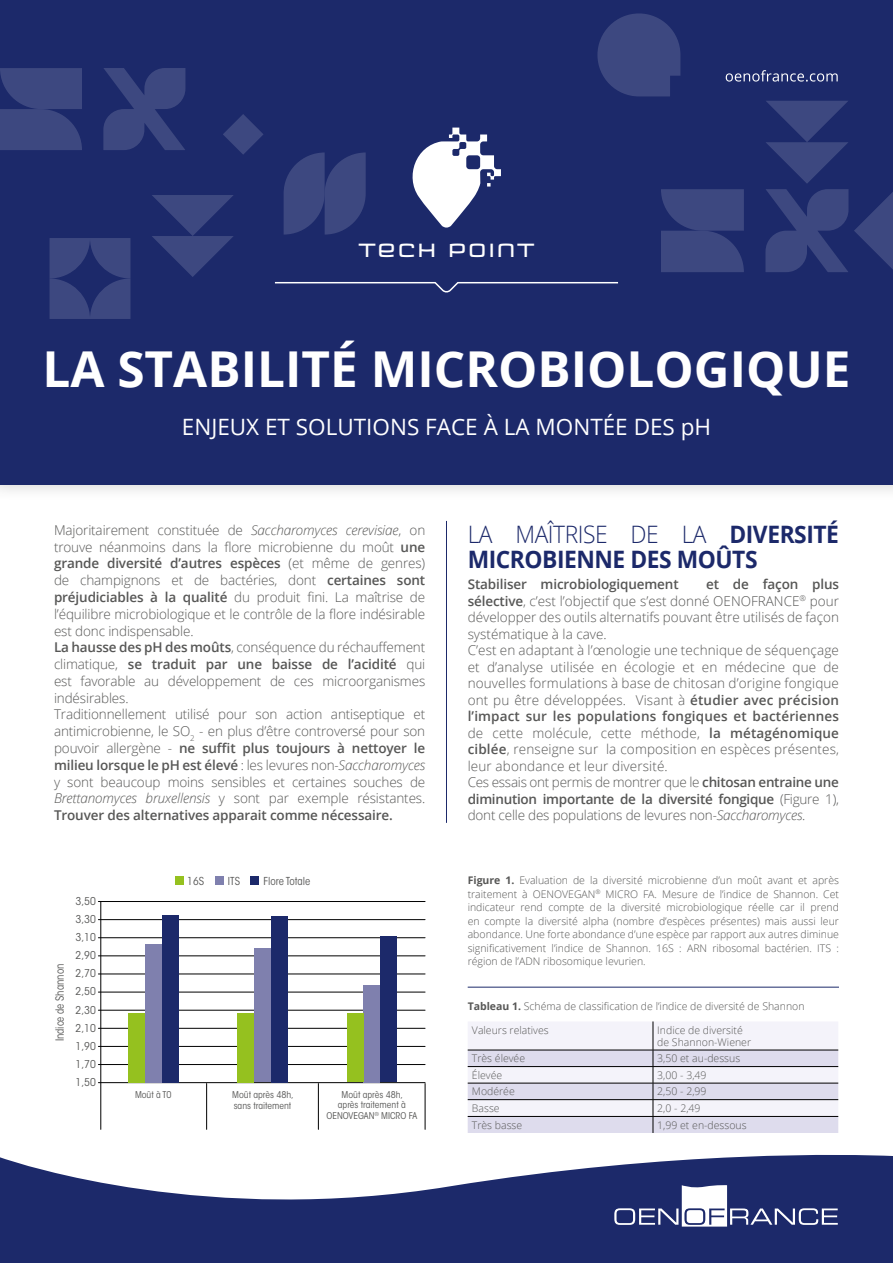
<style>
.page{position:relative;width:893px;height:1263px;background:#fff}
.page>*{position:absolute;margin:0;border:0;box-sizing:border-box;transform-origin:0 0}
.t1{font:700 49.5px "Open Sans";color:#fff}
.t2{font:700 24px/25.5px "Open Sans";letter-spacing:-.02em;color:#1c296a;scale:.95 1}
.t3{font:22.5px "Open Sans";color:#fff}
.t4{font:18px "Armchair Modern OT C Gauge";letter-spacing:.1em;color:#fff}
.t5{font:300 13.5px/16.8px "Open Sans";letter-spacing:-.01em;color:#575756}
.t6{font:300 13.5px/16.5px "Open Sans";letter-spacing:.01em;color:#575756}
.t7{font:600 13.5px "Open Sans";letter-spacing:-.01em;color:#575756}
.t8{font:condensed 11.25px "ITC Avant Garde Std";color:#575756;scale:.96 1}
.t9{font:condensed 10.95px "ITC Avant Garde Std";color:#575756}
.t10{font:condensed 10.8px "ITC Avant Garde Std";color:#575756;scale:1.04 1}
.t11{font:300 10.5px/13.5px "Open Sans";color:#575756;text-align:justify}
.t12{font:condensed 9.3px/10.8px "ITC Avant Garde Std";color:#575756;scale:1.04 1}
.s1{font-style:italic}
.s2{font-weight:600}
.s3{font-weight:300}
.s4{font-weight:700}
</style>
<div class="page">
<div style="left:0;top:0;width:893px;height:502px;background:#000;opacity:.2"></div>
<div style="left:0;top:0;width:893px;height:485px;background:#1c296a"></div>
<svg style="left:854px;top:192px;width:39px;height:77px"></svg>
<svg style="left:765px;top:101px;width:83px;height:171px"></svg>
<svg style="left:597px;top:13px;width:83px;height:83px"></svg>
<svg style="left:661px;top:189px;width:83px;height:83px;background:#39447d"></svg>
<svg style="left:152px;top:195px;width:81px;height:82px"></svg>
<svg style="left:223px;top:114px;width:40px;height:41px"></svg>
<svg style="left:103px;top:68px;width:82px;height:82px"></svg>
<svg style="left:284px;top:152px;width:82px;height:83px"></svg>
<svg style="left:0;top:68px;width:82px;height:82px;background:#39447d"></svg>
<svg style="left:50px;top:238px;width:80px;height:81px"></svg>
<svg style="left:726px;top:70px;width:112px;height:12px"></svg>
<svg style="left:412px;top:128px;width:89px;height:100px"></svg>
<svg style="left:274px;top:282px;width:345px;height:11px"></svg>
<svg style="left:0;top:1154px;width:893px;height:109px;fill:#1c296a"></svg>
<svg style="left:614px;top:1184px;width:224px;height:42px"></svg>
<hr style="left:446px;top:521px;width:1px;height:302px;background:#1c296a">
<hr style="left:468px;top:987px;width:371px;height:1px;background:#1c296a">
<hr style="left:101px;top:902px;width:1px;height:227px;background:#000">
<hr style="left:206px;top:1083px;width:1px;height:46px;background:#000">
<hr style="left:318px;top:1083px;width:1px;height:46px;background:#000">
<hr style="left:425px;top:1083px;width:1px;height:46px;background:#000">
<hr style="left:98px;top:1064px;width:327px;height:1px;background:#000">
<hr style="left:98px;top:1028px;width:327px;height:1px;background:#000">
<hr style="left:98px;top:1046px;width:327px;height:1px;background:#000">
<hr style="left:98px;top:992px;width:327px;height:1px;background:#000">
<hr style="left:98px;top:1010px;width:327px;height:1px;background:#000">
<hr style="left:98px;top:955px;width:327px;height:1px;background:#000">
<hr style="left:98px;top:937px;width:327px;height:1px;background:#000">
<hr style="left:98px;top:919px;width:327px;height:1px;background:#000">
<hr style="left:98px;top:901px;width:327px;height:1px;background:#000">
<hr style="left:98px;top:974px;width:327px;height:1px;background:#000">
<hr style="left:98px;top:1082px;width:327px;height:1px;background:#000">
<div style="left:145px;top:944px;width:17px;height:138px;background:#7f80ae"></div>
<div style="left:162px;top:915px;width:17px;height:167px;background:#1c296a"></div>
<div style="left:128px;top:1013px;width:17px;height:69px;background:#95c11f"></div>
<div style="left:254px;top:948px;width:17px;height:134px;background:#7f80ae"></div>
<div style="left:271px;top:916px;width:17px;height:166px;background:#1c296a"></div>
<div style="left:237px;top:1013px;width:17px;height:69px;background:#95c11f"></div>
<div style="left:363px;top:985px;width:17px;height:97px;background:#7f80ae"></div>
<div style="left:380px;top:937px;width:17px;height:145px;background:#1c296a"></div>
<div style="left:347px;top:1013px;width:16px;height:69px;background:#95c11f"></div>
<div style="left:175px;top:876px;width:8px;height:9px;background:#95c11f"></div>
<div style="left:215px;top:876px;width:8px;height:8px;background:#7f80ae"></div>
<div style="left:251px;top:876px;width:8px;height:8px;background:#1c296a"></div>
<svg style="left:468px;top:1021px;width:370px;height:112px"></svg>
<h3 class="t4" style="left:358px;top:238px;width:178px">TECH POINT</h3>
<h1 class="t1" style="left:42px;top:334px;width:810px">LA STABILITÉ MICROBIOLOGIQUE</h1>
<h3 class="t3" style="left:182px;top:411px;width:531px">ENJEUX ET SOLUTIONS FACE À LA MONTÉE DES pH</h3>
<p class="t5" style="left:54px;top:521px;width:373px">Majoritairement constituée de <span class="s1">Saccharomyces cerevisiae</span>, on trouve néanmoins dans la flore microbienne du moût <span class="s2">une grande diversité d’autres espèces</span> (et même de genres) de champignons et de bactéries, dont <span class="s2">certaines sont préjudiciables à la qualité</span> du produit fini. La maîtrise de l’équilibre microbiologique et le contrôle de la flore indésirable est donc indispensable.<br><span class="s2">La hausse des pH des moûts</span>, conséquence du réchauffement climatique, <span class="s2">se traduit par une baisse de l’acidité</span> qui est favorable au développement de ces microorganismes indésirables.<br>Traditionnellement utilisé pour son action antiseptique et antimicrobienne, le SO<sub>2</sub> - en plus d’être controversé pour son pouvoir allergène - <span class="s2">ne suffit plus toujours à nettoyer le milieu lorsque le pH est élevé</span> : les levures non<span class="s1">-Saccharomyces </span>y sont beaucoup moins sensibles et certaines souches de <span class="s1">Brettanomyces bruxellensis</span> y sont par exemple résistantes.<br><span class="s2">Trouver des alternatives apparait comme nécessaire.</span></p>
<h2 class="t2" style="left:468px;top:521px;width:392px"><span class="s3">LA MAÎTRISE DE LA</span> DIVERSITÉ<br>MICROBIENNE DES MOÛTS</h2>
<p class="t6" style="left:468px;top:576px;width:373px;text-indent:239px"><span class="s2">et de façon plus sélective</span>, c’est l’objectif que s’est donné OENOFRANCE<sup>®</sup> pour développer des outils alternatifs pouvant être utilisés de façon systématique à la cave.<br>C’est en adaptant à l’œnologie une technique de séquençage et d’analyse utilisée en écologie et en médecine que de nouvelles formulations à base de chitosan d’origine fongique ont pu être développées. Visant à <span class="s2">étudier avec précision l’impact sur les populations fongiques et bactériennes </span>de cette molécule, cette méthode, <span class="s2">la métagénomique ciblée</span>, renseigne sur la composition en espèces présentes, leur abondance et leur diversité.<br>Ces essais ont permis de montrer que le <span class="s2">chitosan entraine une diminution importante de la diversité fongique</span> (Figure 1), dont celle des populations de levures non<span class="s1">-Saccharomyces</span>.</p>
<p class="t7" style="left:468px;top:575px;width:212px">Stabiliser microbiologiquement</p>
<p class="t8" style="left:53px;top:1041px;width:83px;rotate:-90deg">Indice de Shannon</p>
<p class="t10" style="left:76px;top:895px;width:21px">3,50</p>
<p class="t10" style="left:76px;top:913px;width:21px">3,30</p>
<p class="t10" style="left:76px;top:931px;width:21px">3,10</p>
<p class="t10" style="left:76px;top:949px;width:21px">2,90</p>
<p class="t10" style="left:76px;top:967px;width:21px">2,70</p>
<p class="t10" style="left:76px;top:985px;width:21px">2,50</p>
<p class="t10" style="left:76px;top:1003px;width:21px">2,30</p>
<p class="t10" style="left:76px;top:1021px;width:21px">2,10</p>
<p class="t10" style="left:76px;top:1039px;width:21px">1,90</p>
<p class="t10" style="left:76px;top:1057px;width:21px">1,70</p>
<p class="t10" style="left:76px;top:1075px;width:21px">1,50</p>
<p class="t9" style="left:187px;top:874px;width:18px">16S</p>
<p class="t9" style="left:228px;top:874px;width:14px">ITS</p>
<p class="t9" style="left:264px;top:874px;width:48px">Flore Totale</p>
<p class="t12" style="left:135px;top:1089px;width:37px">Moût à T0</p>
<p class="t12" style="left:232px;top:1089px;width:61px">Moût après 48h, sans traitement</p>
<p class="t12" style="left:326px;top:1089px;width:89px;text-align:center">Moût après 48h,<br>après traitement à<br>OENOVEGAN<sup>®</sup> MICRO FA</p>
<p class="t11" style="left:468px;top:873px;width:373px"><span class="s4">Figure 1.</span> Evaluation de la diversité microbienne d’un moût avant et après traitement à OENOVEGAN<sup>®</sup> MICRO FA. Mesure de l’indice de Shannon. Cet indicateur rend compte de la diversité microbiologique réelle car il prend en compte la diversité alpha (nombre d’espèces présentes) mais aussi leur abondance. Une forte abondance d’une espèce par rapport aux autres diminue significativement l’indice de Shannon. 16S : ARN ribosomal bactérien. ITS : région de l’ADN ribosomique levurien.</p>
<p class="t11" style="left:468px;top:999px;width:338px"><span class="s4">Tableau 1.</span> Schéma de classification de l’indice de diversité de Shannon</p>
<p class="t11" style="left:472px;top:1023px;width:78px">Valeurs relatives</p>
<p class="t11" style="left:657px;top:1024px;width:95px;line-height:12px">Indice de diversité de Shannon-Wiener</p>
<p class="t11" style="left:472px;top:1051px;width:55px">Très élevée</p>
<p class="t11" style="left:657px;top:1051px;width:85px">3,50 et au-dessus</p>
<p class="t11" style="left:472px;top:1068px;width:32px">Élevée</p>
<p class="t11" style="left:657px;top:1068px;width:51px">3,00 - 3,49</p>
<p class="t11" style="left:472px;top:1084px;width:44px">Modérée</p>
<p class="t11" style="left:657px;top:1084px;width:51px">2,50 - 2,99</p>
<p class="t11" style="left:472px;top:1101px;width:29px">Basse</p>
<p class="t11" style="left:657px;top:1101px;width:45px">2,0 - 2,49</p>
<p class="t11" style="left:472px;top:1118px;width:52px">Très basse</p>
<p class="t11" style="left:657px;top:1118px;width:91px">1,99 et en-dessous</p>
</div>
